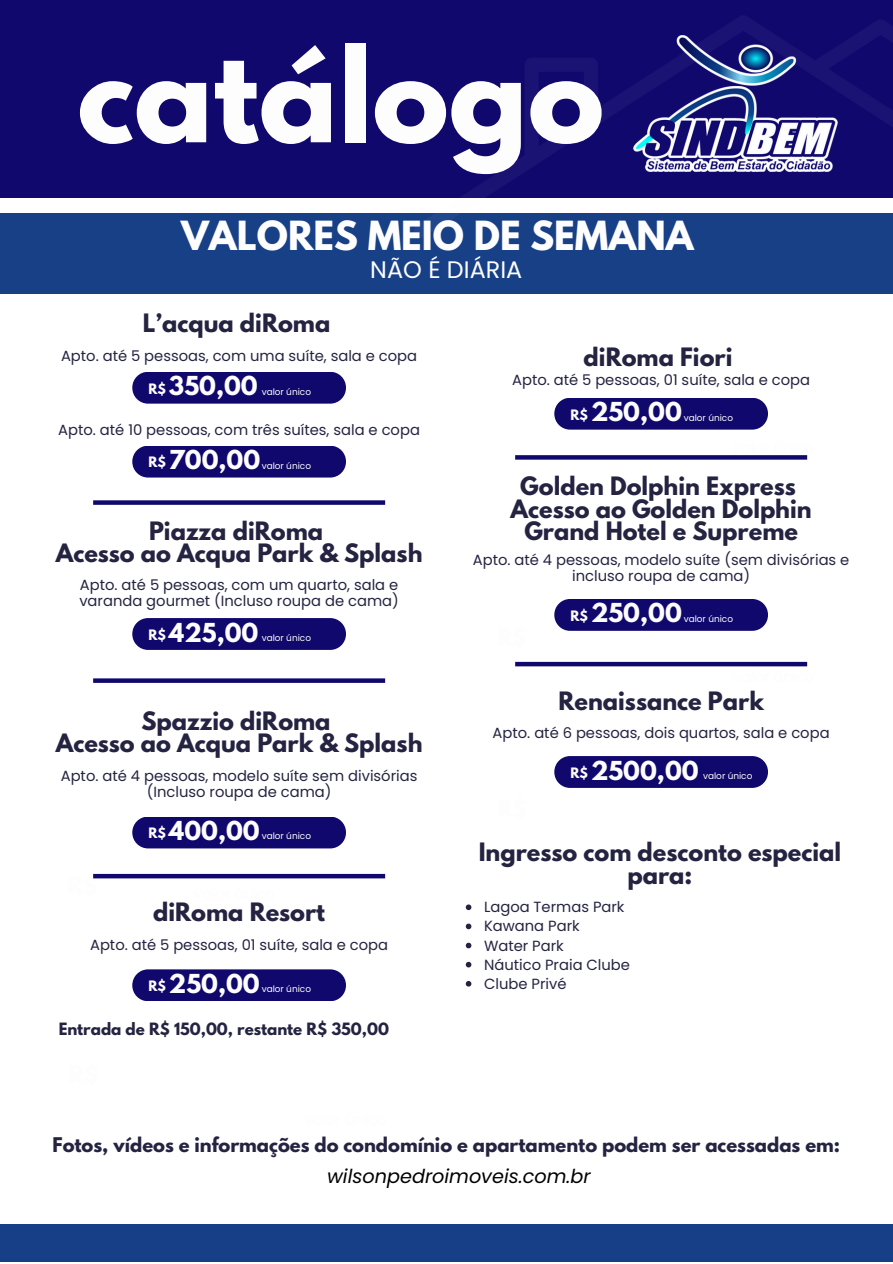
<style>
.page{position:relative;width:893px;height:1264px;background:#fff}
.page>*{position:absolute;margin:0;border:0;box-sizing:border-box;transform-origin:0 0}
.t1{font:700 115.65px "League Spartan";color:#fdfdfd}
.t2{font:700 35.55px "League Spartan";color:#fdfdfd}
.t3{font:23.85px "Poppins";color:#fdfdfd}
.t4{font:700 23.1px "League Spartan";color:#fdfdfd}
.t5{font:700 22.5px/22.5px "League Spartan";color:#242442;text-align:center}
.t6{font:italic 19.2px "Poppins";color:#000}
.t7{font:700 18px "League Spartan";color:#242442}
.t8{font:700 15px "League Spartan";color:#242442}
.t9{font:14.7px/15.8px "Poppins";color:#242442;text-align:center}
.t10{font:700 12.75px "League Spartan";color:#fdfdfd}
.t11{font:8.85px "Poppins";color:#fdfdfd}
</style>
<div class="page">
<div style="left:0;top:0;width:892px;height:198px;background:#10086d"></div>
<div style="left:0;top:213px;width:892px;height:81px;background:#174087"></div>
<svg style="left:461px;top:16px;width:349px;height:182px"></svg>
<svg style="left:810px;top:20px;width:82px;height:152px"></svg>
<svg style="left:524px;top:58px;width:74px;height:108px"></svg>
<div style="left:0;top:1224px;width:892px;height:38px;background:#163f87"></div>
<div style="left:132px;top:372px;width:214px;height:31px;background:#10086d;border-radius:16px"></div>
<div style="left:93px;top:500px;width:292px;height:5px;background:#10086d"></div>
<div style="left:93px;top:678px;width:292px;height:5px;background:#10086d"></div>
<div style="left:93px;top:873px;width:292px;height:5px;background:#10086d"></div>
<img style="left:632px;top:35px;width:206px;height:136px">
<svg style="left:515px;top:455px;width:292px;height:4px"></svg>
<hr style="left:515px;top:662px;width:292px;height:4px;background:#10086d">
<svg style="left:465px;top:904px;width:6px;height:6px"></svg>
<svg style="left:465px;top:923px;width:6px;height:6px"></svg>
<svg style="left:465px;top:942px;width:6px;height:6px"></svg>
<svg style="left:465px;top:961px;width:6px;height:6px"></svg>
<svg style="left:465px;top:981px;width:6px;height:5px"></svg>
<div style="left:132px;top:445px;width:214px;height:32px;background:#10086d;border-radius:16px"></div>
<div style="left:132px;top:618px;width:214px;height:32px;background:#10086d;border-radius:16px"></div>
<div style="left:132px;top:816px;width:214px;height:32px;background:#10086d;border-radius:16px"></div>
<div style="left:132px;top:969px;width:214px;height:32px;background:#10086d;border-radius:16px"></div>
<div style="left:554px;top:398px;width:214px;height:31px;background:#10086d;border-radius:16px"></div>
<div style="left:554px;top:599px;width:214px;height:32px;background:#10086d;border-radius:16px"></div>
<div style="left:554px;top:756px;width:214px;height:32px;background:#10086d;border-radius:16px"></div>
<p class="t1" style="left:77px;top:38px;width:528px">catálogo</p>
<p class="t2" style="left:181px;top:218px;width:514px">VALORES MEIO DE SEMANA</p>
<p class="t3" style="left:370px;top:253px;width:153px">NÃO É DIÁRIA</p>
<p class="t5" style="left:143px;top:314px;width:189px">L’acqua diRoma</p>
<p class="t9" style="left:61px;top:348px;width:357px">Apto. até 5 pessoas, com uma suíte, sala e copa</p>
<p class="t10" style="left:148px;top:382px;width:19px">R$</p>
<p class="t4" style="left:169px;top:374px;width:90px">350,00</p>
<p class="t5" style="left:583px;top:349px;width:150px">diRoma Fiori</p>
<p class="t9" style="left:512px;top:371px;width:299px">Apto. até 5 pessoas, 01 suíte, sala e copa</p>
<p class="t11" style="left:262px;top:385px;width:51px">valor único</p>
<p class="t10" style="left:570px;top:408px;width:19px">R$</p>
<p class="t4" style="left:591px;top:400px;width:92px">250,00</p>
<p class="t11" style="left:683px;top:411px;width:51px">valor único</p>
<p class="t9" style="left:58px;top:422px;width:363px">Apto. até 10 pessoas, com três suítes, sala e copa</p>
<p class="t10" style="left:148px;top:456px;width:19px">R$</p>
<p class="t4" style="left:169px;top:448px;width:93px">700,00</p>
<p class="t11" style="left:262px;top:459px;width:51px">valor único</p>
<p class="t5" style="left:149px;top:522px;width:176px">Piazza diRoma</p>
<p class="t5" style="left:56px;top:545px;width:368px">Acesso ao Acqua Park &amp; Splash</p>
<p class="t9" style="left:79px;top:577px;width:321px;text-align:left">Apto. até 5 pessoas, com um quarto, sala e varanda gourmet (Incluso roupa de cama)</p>
<p class="t10" style="left:148px;top:628px;width:19px">R$</p>
<p class="t4" style="left:169px;top:620px;width:91px">425,00</p>
<p class="t11" style="left:262px;top:631px;width:51px">valor único</p>
<p class="t5" style="left:141px;top:712px;width:190px">Spazzio diRoma</p>
<p class="t5" style="left:56px;top:734px;width:368px">Acesso ao Acqua Park &amp; Splash</p>
<p class="t9" style="left:61px;top:767px;width:358px">Apto. até 4 pessoas, modelo suíte sem divisórias (Incluso roupa de cama)</p>
<p class="t10" style="left:148px;top:826px;width:19px">R$</p>
<p class="t4" style="left:169px;top:819px;width:92px">400,00</p>
<p class="t11" style="left:262px;top:830px;width:51px">valor único</p>
<p class="t5" style="left:153px;top:903px;width:173px">diRoma Resort</p>
<p class="t9" style="left:90px;top:936px;width:299px">Apto. até 5 pessoas, 01 suíte, sala e copa</p>
<p class="t10" style="left:148px;top:979px;width:19px">R$</p>
<p class="t4" style="left:169px;top:972px;width:92px">250,00</p>
<p class="t11" style="left:262px;top:982px;width:51px">valor único</p>
<p class="t8" style="left:59px;top:1021px;width:332px">Entrada de R$ 150,00, restante R$ 350,00</p>
<p class="t5" style="left:520px;top:478px;width:277px">Golden Dolphin Express</p>
<p class="t5" style="left:510px;top:500px;width:303px">Acesso ao Golden Dolphin<br>Grand Hotel e Supreme</p>
<p class="t9" style="left:473px;top:552px;width:378px">Apto. até 4 pessoas, modelo suíte (sem divisórias e incluso roupa de cama)</p>
<p class="t10" style="left:570px;top:609px;width:19px">R$</p>
<p class="t4" style="left:591px;top:601px;width:92px">250,00</p>
<p class="t11" style="left:683px;top:612px;width:51px">valor único</p>
<p class="t5" style="left:558px;top:692px;width:207px">Renaissance Park</p>
<p class="t9" style="left:492px;top:725px;width:338px">Apto. até 6 pessoas, dois quartos, sala e copa</p>
<p class="t10" style="left:570px;top:766px;width:19px">R$</p>
<p class="t4" style="left:591px;top:758px;width:109px">2500,00</p>
<p class="t11" style="left:703px;top:769px;width:51px">valor único</p>
<p class="t5" style="left:478px;top:843px;width:364px">Ingresso com desconto especial para:</p>
<p class="t9" style="left:484px;top:899px;width:142px">Lagoa Termas Park</p>
<p class="t9" style="left:484px;top:918px;width:97px">Kawana Park</p>
<p class="t9" style="left:484px;top:937px;width:81px">Water Park</p>
<p class="t9" style="left:484px;top:956px;width:147px">Náutico Praia Clube</p>
<p class="t9" style="left:484px;top:975px;width:84px">Clube Privé</p>
<p class="t7" style="left:52px;top:1135px;width:789px">Fotos, vídeos e informações do condomínio e apartamento podem ser acessadas em:</p>
<p class="t6" style="left:327px;top:1163px;width:265px">wilsonpedroimoveis.com.br</p>
</div>
